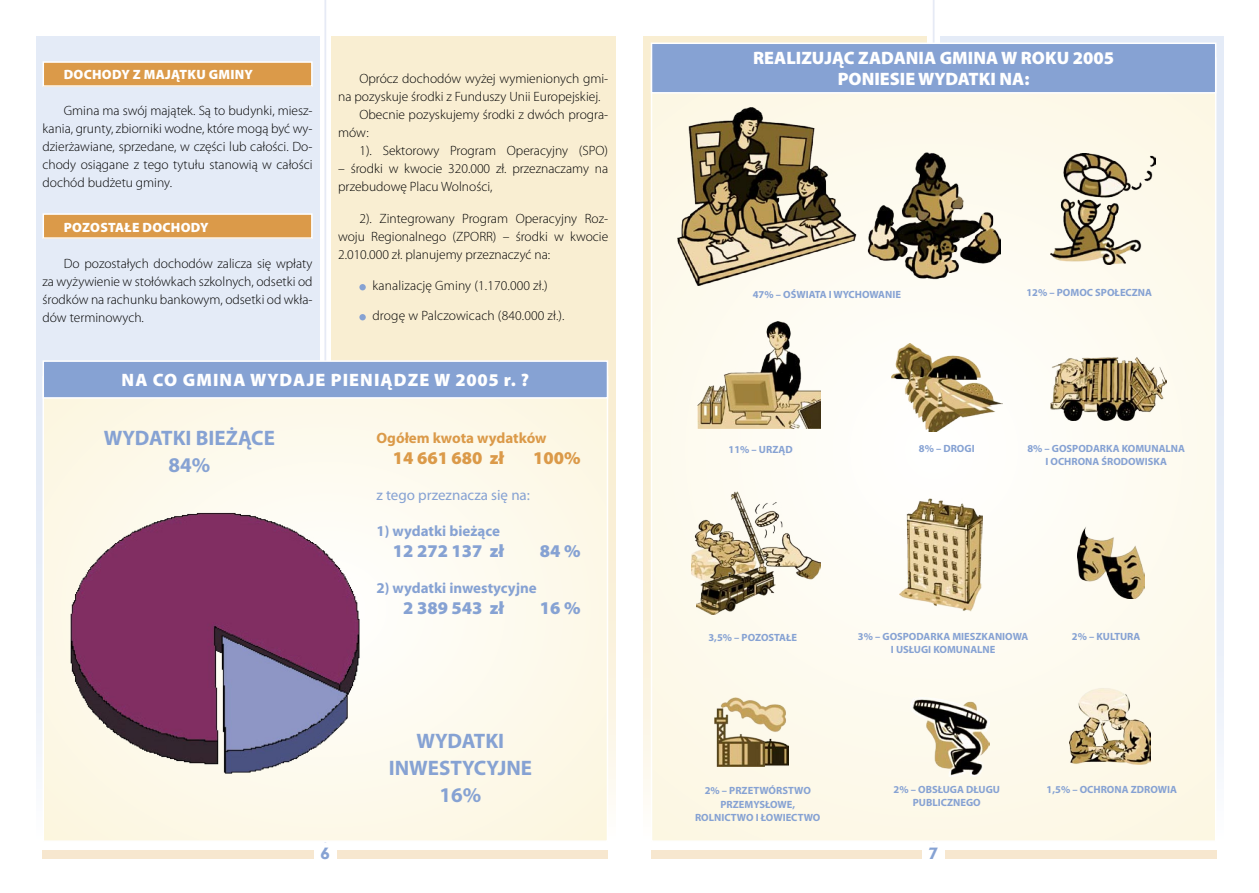
<style>
.page{position:relative;width:1259px;height:893px;background:#fff}
.page>*{position:absolute;margin:0;border:0;box-sizing:border-box;transform-origin:0 0}
.Nagłówek_1{font:700 21px/27px "Myriad Pro";color:#86a2d3;text-align:center}
.Standardowy{font:900 18px "Myriad Pro";color:#fff}
.Standardowy-2{font:900 18px "Myriad Pro";letter-spacing:.06em;color:#fff}
.Standardowy-3{font:900 18px "Myriad Pro";color:#86a2d3}
.Legenda{font:900 18px "Myriad Pro";color:#db9a49}
.Standardowy-4{font:700 15px "Myriad Pro";color:#86a2d3}
.Standardowy-5{font:15px "Myriad Pro";color:#86a2d3}
.Legenda-2{font:700 15px "Myriad Pro";color:#db9a49}
.t1{font:800 14.85px "Albertus";color:#86a2d3}
.Tekst_podstawowy_2{font:300 13.5px/18px "Myriad Pro";color:#000;text-align:justify}
.Standardowy-6{font:300 13.5px/18px "Myriad Pro";color:#000}
.Standardowy-7{font:900 13.5px "Myriad Pro";letter-spacing:.02em;color:#fff}
.Nagłówek_1-2{font:700 10.5px "Myriad Pro";color:#86a2d3}
.Standardowy-8{font:700 10.5px "Myriad Pro";color:#86a2d3}
</style>
<div class="page">
<div style="left:43px;top:850px;width:565px;height:9px;background:#f7e7cf"></div>
<div style="left:36px;top:36px;width:283px;height:806px;background:#e4ebf7"></div>
<div style="left:331px;top:36px;width:284px;height:806px;background:#f9eed2"></div>
<hr style="left:324px;top:0;width:2px;height:853px;background:#e6eaf5">
<div style="left:314px;top:843px;width:23px;height:22px;background:#fff"></div>
<div style="left:651px;top:850px;width:565px;height:9px;background:#f7e7cf"></div>
<div style="left:940px;top:36px;width:283px;height:806px;background:linear-gradient(to bottom,#e4ebf7,#f4f7fc)"></div>
<svg style="left:644px;top:36px;width:282px;height:762px;background:#f9f0d7"></svg>
<hr style="left:932px;top:0;width:2px;height:853px;background:#e6eaf5">
<div style="left:922px;top:843px;width:23px;height:22px;background:#fff"></div>
<div style="left:43px;top:214px;width:269px;height:24px;background:#db9a49"></div>
<div style="left:43px;top:213px;width:270px;height:26px;border:2px solid #fff"></div>
<div style="left:43px;top:62px;width:269px;height:24px;background:#db9a49"></div>
<div style="left:43px;top:61px;width:270px;height:26px;border:2px solid #fff"></div>
<div style="left:43px;top:377px;width:564px;height:464px;background:#fdf9ea"></div>
<div style="left:43px;top:361px;width:564px;height:37px;background:#86a2d3"></div>
<div style="left:43px;top:360px;width:565px;height:39px;border:2px solid #fff"></div>
<img style="left:70px;top:512px;width:303px;height:262px">
<div style="left:359px;top:284px;width:7px;height:6px;background:#86a2d3;border-radius:50%"></div>
<div style="left:359px;top:314px;width:7px;height:6px;background:#86a2d3;border-radius:50%"></div>
<div style="left:651px;top:58px;width:564px;height:783px;background:#fdfaee"></div>
<img style="left:1069px;top:688px;width:81px;height:76px">
<img style="left:714px;top:697px;width:74px;height:69px">
<img style="left:899px;top:499px;width:83px;height:112px">
<div style="left:651px;top:43px;width:564px;height:50px;background:#86a2d3"></div>
<div style="left:651px;top:43px;width:565px;height:51px;border:2px solid #fff"></div>
<img style="left:677px;top:108px;width:323px;height:178px">
<img style="left:1050px;top:153px;width:105px;height:111px">
<img style="left:697px;top:322px;width:124px;height:107px">
<img style="left:891px;top:344px;width:111px;height:88px">
<img style="left:911px;top:698px;width:78px;height:78px">
<img style="left:1077px;top:527px;width:67px;height:71px">
<img style="left:1050px;top:357px;width:116px;height:64px">
<img style="left:692px;top:503px;width:129px;height:77px">
<img style="left:696px;top:492px;width:79px;height:122px">
<p class="Standardowy-7" style="left:64px;top:67px;width:191px">DOCHODY Z MAJĄTKU GMINY</p>
<p class="Tekst_podstawowy_2" style="left:43px;top:102px;width:272px;text-indent:21px">Gmina ma swój majątek. Są to budynki, miesz&shy;kania, grunty, zbiorniki wodne, które mogą być wy&shy;dzierżawiane, sprzedane, w części lub całości. Do&shy;chody osiągane z tego tytułu stanowią w całości dochód budżetu gminy.</p>
<p class="Standardowy-7" style="left:64px;top:219px;width:146px">POZOSTAŁE DOCHODY</p>
<p class="Tekst_podstawowy_2" style="left:43px;top:254px;width:272px;text-indent:21px">Do pozostałych dochodów zalicza się wpłaty za wyżywienie w stołówkach szkolnych, odsetki od środków na rachunku bankowym, odsetki od wkła&shy;dów terminowych.</p>
<p class="Standardowy-6" style="left:338px;top:70px;width:272px;text-indent:21px">Oprócz dochodów wyżej wymienionych gmi&shy;na pozyskuje środki z Funduszy Unii Europejskiej.</p>
<p class="Standardowy-6" style="left:338px;top:106px;width:272px;text-indent:21px">Obecnie pozyskujemy środki z dwóch progra&shy;mów:</p>
<p class="Standardowy-6" style="left:359px;top:142px;width:250px">1). Sektorowy Program Operacyjny (SPO)</p>
<p class="Standardowy-6" style="left:338px;top:160px;width:272px">– środki w kwocie 320.000 zł. przeznaczamy na przebudowę Placu Wolności,</p>
<p class="Standardowy-6" style="left:338px;top:210px;width:272px;text-align:justify;text-indent:21px">2). Zintegrowany Program Operacyjny Roz&shy;woju Regionalnego (ZPORR) – środki w kwocie 2.010.000 zł. planujemy przeznaczyć na:</p>
<p class="Tekst_podstawowy_2" style="left:372px;top:277px;width:177px">kanalizację Gminy (1.170.000 zł.)</p>
<p class="Tekst_podstawowy_2" style="left:372px;top:307px;width:194px">drogę w Palczowicach (840.000 zł.).</p>
<p class="Standardowy-2" style="left:122px;top:370px;width:409px">NA CO GMINA WYDAJE PIENIĄDZE W 2005 r. ?</p>
<p class="Nagłówek_1" style="left:104px;top:425px;width:173px">WYDATKI BIEŻĄCE<br>84%</p>
<p class="Legenda-2" style="left:376px;top:430px;width:172px">Ogółem kwota wydatków</p>
<p class="Legenda" style="left:393px;top:448px;width:113px">14 661 680 zł</p>
<p class="Legenda" style="left:533px;top:448px;width:49px">100%</p>
<p class="Standardowy-5" style="left:376px;top:487px;width:155px">z tego przeznacza się na:</p>
<p class="Standardowy-4" style="left:376px;top:523px;width:125px">1) wydatki bieżące</p>
<p class="Standardowy-3" style="left:393px;top:541px;width:113px">12 272 137 zł</p>
<p class="Standardowy-3" style="left:540px;top:541px;width:42px">84 %</p>
<p class="Standardowy-4" style="left:376px;top:580px;width:162px">2) wydatki inwestycyjne</p>
<p class="Standardowy-3" style="left:403px;top:598px;width:102px">2 389 543 zł</p>
<p class="Standardowy-3" style="left:540px;top:598px;width:42px">16 %</p>
<p class="Nagłówek_1" style="left:416px;top:728px;width:89px">WYDATKI</p>
<p class="Nagłówek_1" style="left:389px;top:755px;width:145px">INWESTYCYJNE</p>
<p class="Nagłówek_1" style="left:439px;top:782px;width:43px">16%</p>
<p class="Standardowy" style="left:753px;top:47px;width:362px">REALIZUJĄC ZADANIA GMINA W ROKU 2005</p>
<p class="Standardowy" style="left:837px;top:68px;width:193px">PONIESIE WYDATKI NA:</p>
<p class="Nagłówek_1-2" style="left:753px;top:288px;width:150px">47% – OŚWIATA I WYCHOWANIE</p>
<p class="Nagłówek_1-2" style="left:1026px;top:287px;width:127px">12% – POMOC SPOŁECZNA</p>
<p class="Nagłówek_1-2" style="left:728px;top:443px;width:66px">11% – URZĄD</p>
<p class="Nagłówek_1-2" style="left:919px;top:442px;width:57px">8% – DROGI</p>
<p class="Nagłówek_1-2" style="left:1027px;top:442px;width:159px">8% – GOSPODARKA KOMUNALNA</p>
<p class="Nagłówek_1-2" style="left:1045px;top:456px;width:123px">I OCHRONA ŚRODOWISKA</p>
<p class="Nagłówek_1-2" style="left:708px;top:632px;width:90px">3,5% – POZOSTAŁE</p>
<p class="Nagłówek_1-2" style="left:858px;top:630px;width:172px">3% – GOSPODARKA MIESZKANIOWA</p>
<p class="Standardowy-8" style="left:891px;top:644px;width:106px">I USŁUGI KOMUNALNE</p>
<p class="Nagłówek_1-2" style="left:1072px;top:630px;width:70px">2% – KULTURA</p>
<p class="Nagłówek_1-2" style="left:704px;top:785px;width:108px">2% – PRZETWÓRSTWO</p>
<p class="Nagłówek_1-2" style="left:720px;top:798px;width:76px">PRZEMYSŁOWE,</p>
<p class="Nagłówek_1-2" style="left:695px;top:812px;width:127px">ROLNICTWO I ŁOWIECTWO</p>
<p class="Nagłówek_1-2" style="left:893px;top:783px;width:108px">2% – OBSŁUGA DŁUGU</p>
<p class="Nagłówek_1-2" style="left:913px;top:797px;width:69px">PUBLICZNEGO</p>
<p class="Nagłówek_1-2" style="left:1046px;top:783px;width:132px">1,5% – OCHRONA ZDROWIA</p>
<p class="t1" style="left:320px;top:844px;width:11px">6</p>
<p class="t1" style="left:928px;top:844px;width:11px">7</p>
</div>
